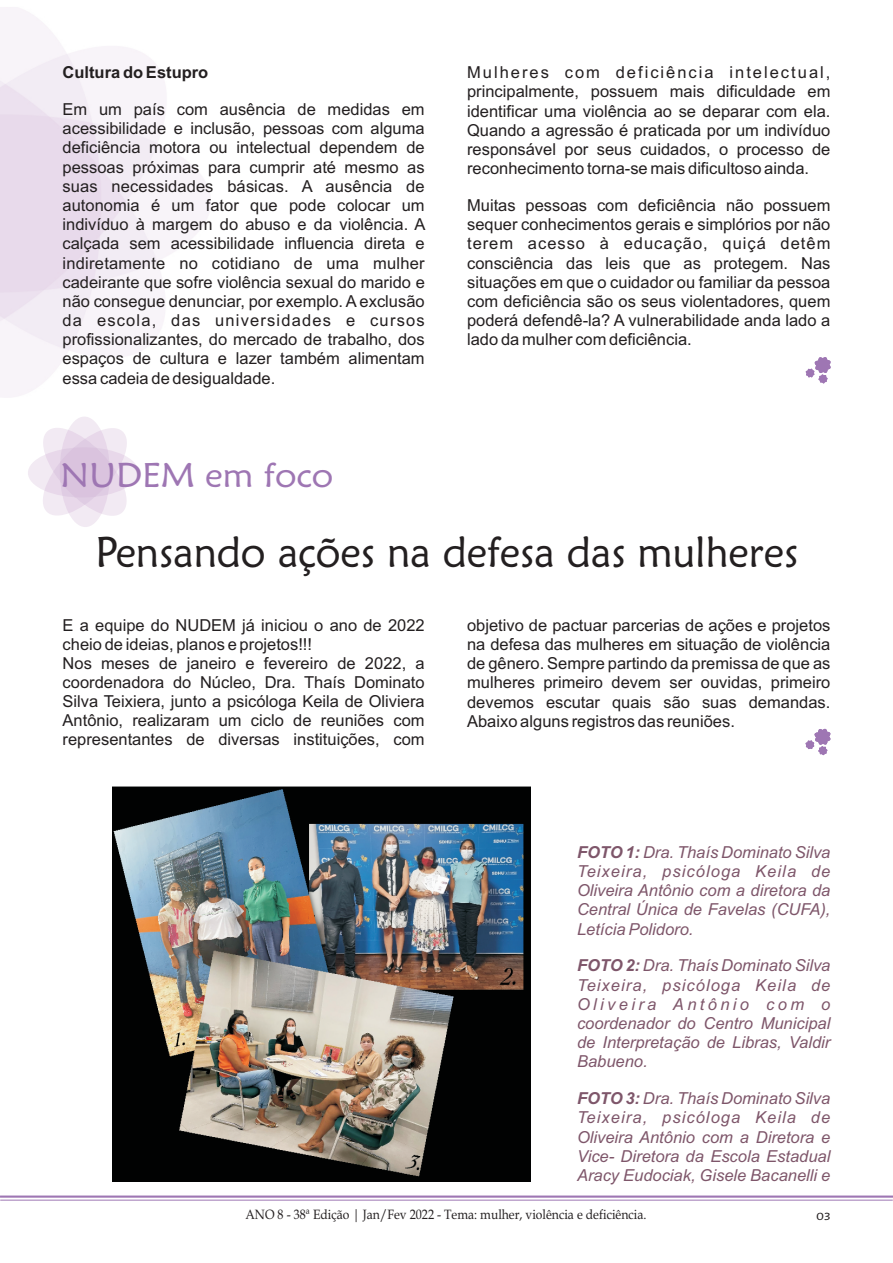
<style>
.page{position:relative;width:893px;height:1263px;background:#fff}
.page>*{position:absolute;margin:0;border:0;box-sizing:border-box;transform-origin:0 0}
.t1{font:42.9px "Maiandra GD";color:#231f20;scale:.96 1}
.t2{font:34.2px "Maiandra GD";color:#9e76b3;scale:1.05 1}
.t3{font:16.5px/19.2px "Arial";color:#231f20;text-align:justify}
.t4{font:italic 16.5px/19.2px "Arial";color:#7e566a;text-align:justify}
.t5{font:700 16.5px "Arial";color:#231f20}
.t6{font:13.5px "Book Antiqua";color:#231f20;scale:.9 1}
.t7{font:10.35px "Maiandra GD";color:#231f20;scale:1.21 1}
.s1{font-weight:700}
</style>
<div class="page">
<svg style="left:0;top:1195px;width:893px;height:6px"></svg>
<div style="left:59px;top:416px;width:51px;height:111px;background:#f2eaf3;border-radius:50%"></div>
<div style="left:28px;top:447px;width:111px;height:51px;background:#f2eaf3;border-radius:50%"></div>
<svg style="left:37px;top:424px;width:96px;height:98px"></svg>
<svg style="left:805px;top:728px;width:26px;height:27px"></svg>
<img style="left:113px;top:787px;width:417px;height:394px">
<svg style="left:805px;top:357px;width:26px;height:26px"></svg>
<p class="t5" style="left:63px;top:66px;width:147px">Cultura do Estupro</p>
<p class="t3" style="left:63px;top:101px;width:365px">Em um país com ausência de medidas em acessibilidade e inclusão, pessoas com alguma deficiência motora ou intelectual dependem de pessoas próximas para cumprir até mesmo as suas necessidades básicas. A ausência de autonomia é um fator que pode colocar um indivíduo à margem do abuso e da violência. A calçada sem acessibilidade influencia direta e indiretamente no cotidiano de uma mulher cadeirante que sofre violência sexual do marido e não consegue denunciar, por exemplo. A exclusão da escola, das universidades e cursos profissionalizantes, do mercado de trabalho, dos espaços de cultura e lazer também alimentam essa cadeia de desigualdade.</p>
<h2 class="t2" style="left:61px;top:461px;width:261px">NUDEM em foco</h2>
<p class="t3" style="left:467px;top:64px;width:365px">Mulheres com deficiência intelectual, principalmente, possuem mais dificuldade em identificar uma violência ao se deparar com ela.<br>Quando a agressão é praticada por um indivíduo responsável por seus cuidados, o processo de reconhecimento torna-se mais dificultoso ainda.</p>
<p class="t3" style="left:467px;top:197px;width:365px">Muitas pessoas com deficiência não possuem sequer conhecimentos gerais e simplórios por não terem acesso à educação, quiçá detêm consciência das leis que as protegem. Nas situações em que o cuidador ou familiar da pessoa com deficiência são os seus violentadores, quem poderá defendê-la? A vulnerabilidade anda lado a lado da mulher com deficiência.</p>
<h1 class="t1" style="left:95px;top:534px;width:733px">Pensando ações na defesa das mulheres</h1>
<p class="t3" style="left:63px;top:617px;width:364px;text-align:left">E a equipe do NUDEM já iniciou o ano de 2022 cheio de ideias, planos e projetos!!!<br>Nos meses de janeiro e fevereiro de 2022, a coordenadora do Núcleo, Dra. Thaís Dominato Silva Teixiera, junto a psicóloga Keila de Oliviera Antônio, realizaram um ciclo de reuniões com representantes de diversas instituições, com</p>
<p class="t3" style="left:467px;top:617px;width:365px">objetivo de pactuar parcerias de ações e projetos na defesa das mulheres em situação de violência de gênero. Sempre partindo da premissa de que as mulheres primeiro devem ser ouvidas, primeiro devemos escutar quais são suas demandas.<br>Abaixo alguns registros das reuniões.</p>
<p class="t4" style="left:577px;top:844px;width:255px"><span class="s1">FOTO 1:</span> Dra. Thaís Dominato Silva Teixeira, psicóloga Keila de Oliveira Antônio com a diretora da Central Única de Favelas (CUFA), Letícia Polidoro.</p>
<p class="t4" style="left:577px;top:957px;width:255px"><span class="s1">FOTO 2:</span> Dra. Thaís Dominato Silva Teixeira, psicóloga Keila de Oliveira Antônio com o coordenador do Centro Municipal de Interpretação de Libras, Valdir Babueno.</p>
<p class="t4" style="left:577px;top:1090px;width:255px"><span class="s1">FOTO 3:</span> Dra. Thaís Dominato Silva Teixeira, psicóloga Keila de Oliveira Antônio com a Diretora e Vice- Diretora da Escola Estadual Aracy Eudociak, Gisele Bacanelli e</p>
<p class="t6" style="left:246px;top:1209px;width:447px">ANO 8 - 38ª Edição | Jan/Fev 2022 - Tema: mulher, violência e deficiência.</p>
<p class="t7" style="left:817px;top:1211px;width:13px">03</p>
</div>
